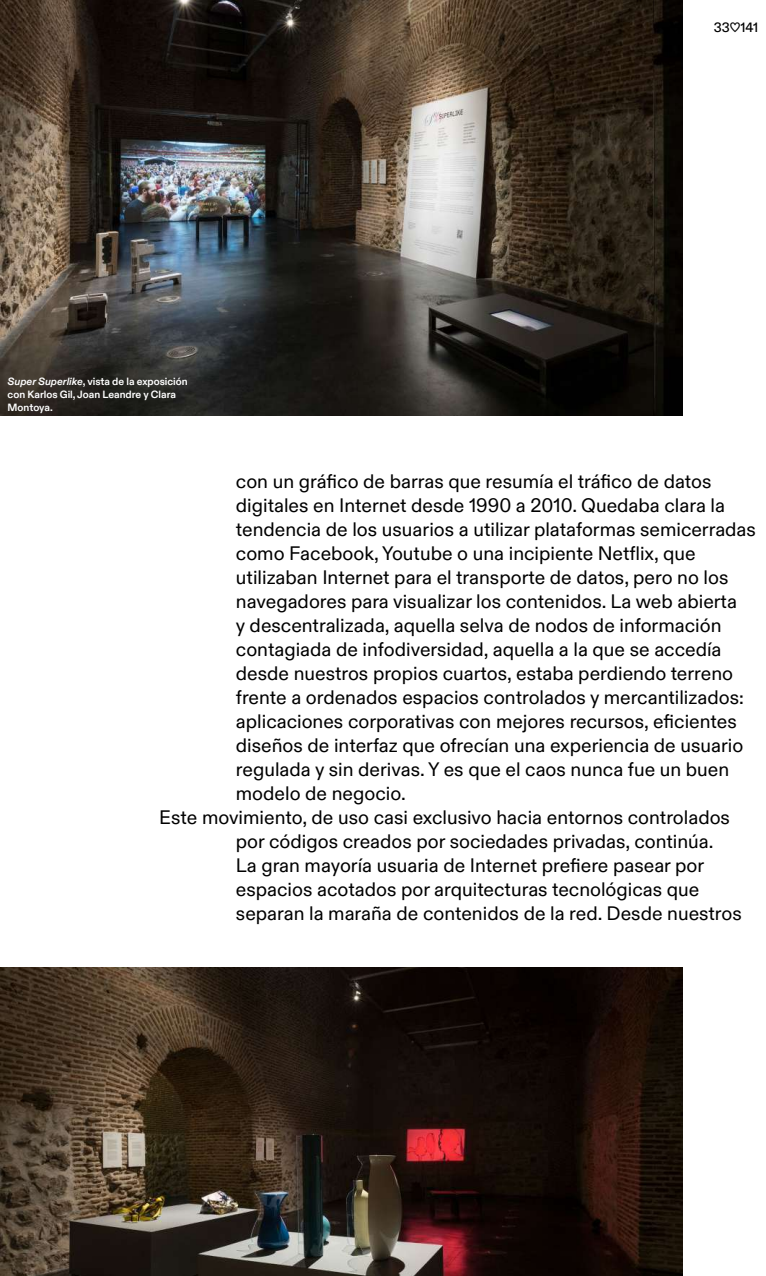
<style>
.page{position:relative;width:766px;height:1276px;background:#fff}
.page>*{position:absolute;margin:0;border:0;box-sizing:border-box;transform-origin:0 0}
.t1{font:19.5px "ABC Diatype";color:#000}
.t2{font:500 13.5px "ABC Diatype";color:#000}
.t3{font:700 10.5px/12.6px "ABC Diatype";color:#fff}
.s1{font-style:italic}
</style>
<div class="page">
<img style="left:0;top:0;width:682px;height:415px">
<img style="left:0;top:968px;width:682px;height:308px">
<p class="t3" style="left:8px;top:375px;width:181px"><span class="s1">Super Superlike</span>, vista de la exposición con Karlos Gil, Joan Leandre y Clara<br>Montoya.</p>
<p class="t2" style="left:713px;top:17px;width:46px">33♡141</p>
<p class="t1" style="left:236px;top:466px;width:477px">con un gráfico de barras que resumía el tráfico de datos</p>
<p class="t1" style="left:236px;top:490px;width:490px">digitales en Internet desde 1990 a 2010. Quedaba clara la</p>
<p class="t1" style="left:236px;top:514px;width:521px">tendencia de los usuarios a utilizar plataformas semicerradas</p>
<p class="t1" style="left:236px;top:538px;width:461px">como Facebook, Youtube o una incipiente Netflix, que</p>
<p class="t1" style="left:236px;top:562px;width:494px">utilizaban Internet para el transporte de datos, pero no los</p>
<p class="t1" style="left:236px;top:586px;width:502px">navegadores para visualizar los contenidos. La web abierta</p>
<p class="t1" style="left:236px;top:610px;width:487px">y descentralizada, aquella selva de nodos de información</p>
<p class="t1" style="left:236px;top:634px;width:487px">contagiada de infodiversidad, aquella a la que se accedía</p>
<p class="t1" style="left:236px;top:658px;width:498px">desde nuestros propios cuartos, estaba perdiendo terreno</p>
<p class="t1" style="left:236px;top:682px;width:509px">frente a ordenados espacios controlados y mercantilizados:</p>
<p class="t1" style="left:236px;top:706px;width:502px">aplicaciones corporativas con mejores recursos, eficientes</p>
<p class="t1" style="left:236px;top:730px;width:509px">diseños de interfaz que ofrecían una experiencia de usuario</p>
<p class="t1" style="left:236px;top:754px;width:494px">regulada y sin derivas. Y es que el caos nunca fue un buen</p>
<p class="t1" style="left:236px;top:778px;width:171px">modelo de negocio.</p>
<p class="t1" style="left:159px;top:802px;width:572px">Este movimiento, de uso casi exclusivo hacia entornos controlados</p>
<p class="t1" style="left:236px;top:826px;width:479px">por códigos creados por sociedades privadas, continúa.</p>
<p class="t1" style="left:236px;top:850px;width:469px">La gran mayoría usuaria de Internet prefiere pasear por</p>
<p class="t1" style="left:236px;top:874px;width:465px">espacios acotados por arquitecturas tecnológicas que</p>
<p class="t1" style="left:236px;top:898px;width:507px">separan la maraña de contenidos de la red. Desde nuestros</p>
</div>
